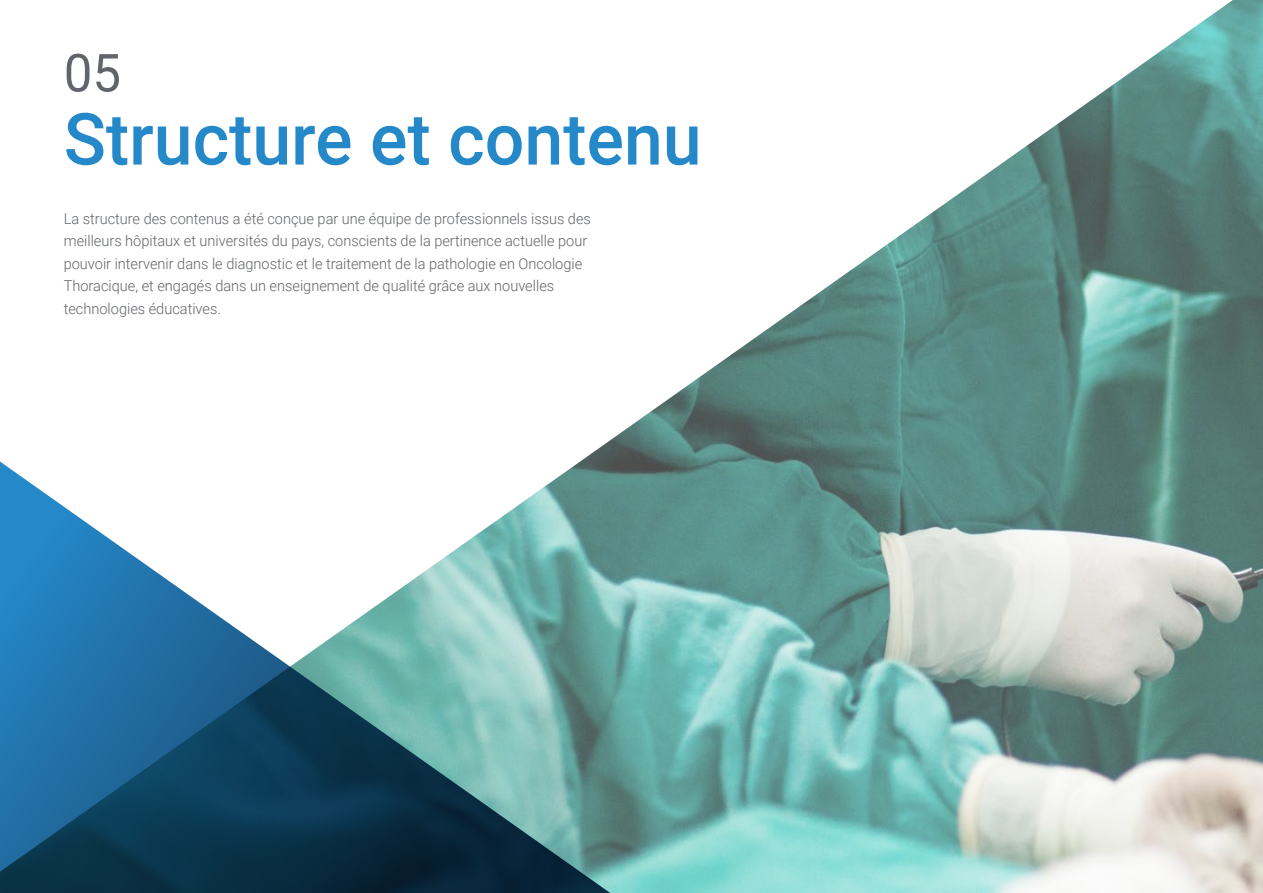
<style>
.page{position:relative;width:1263px;height:893px;background:#fff}
.page>*{position:absolute;margin:0;border:0;box-sizing:border-box;transform-origin:0 0}
.t1{font:500 72px "Roboto";color:#2488c9}
.t2{font:52.5px "Roboto";color:#61646a}
.t3{font:300 15px/22.5px "Roboto";color:#61646a}
</style>
<div class="page">
<img style="left:602px;top:0;width:661px;height:893px">
<svg style="left:0;top:446px;width:640px;height:447px"></svg>
<h2 class="t2" style="left:64px;top:36px;width:59px">05</h2>
<h1 class="t1" style="left:64px;top:89px;width:639px">Structure et contenu</h1>
<p class="t3" style="left:64px;top:207px;width:529px">La structure des contenus a été conçue par une équipe de professionnels issus des meilleurs hôpitaux et universités du pays, conscients de la pertinence actuelle pour pouvoir intervenir dans le diagnostic et le traitement de la pathologie en Oncologie Thoracique, et engagés dans un enseignement de qualité grâce aux nouvelles technologies éducatives.</p>
</div>
